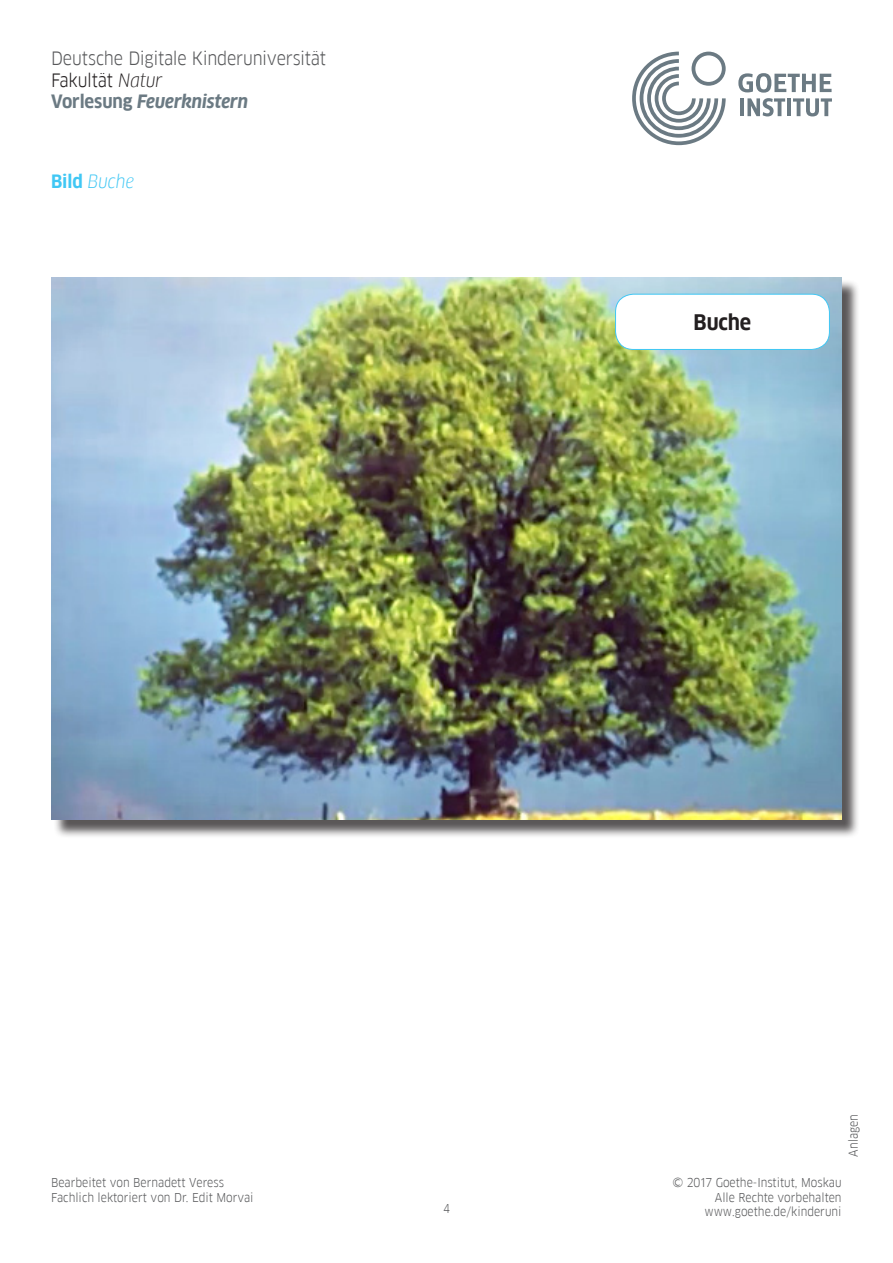
<style>
.page{position:relative;width:893px;height:1263px;background:#fff}
.page>*{position:absolute;margin:0;border:0;box-sizing:border-box;transform-origin:0 0}
.t1{font:700 21px "Goethe FF Clan";letter-spacing:-.005em;color:#231f20}
.t2{font:18px/21.6px "Goethe FF Clan";letter-spacing:-.015em;color:#57585a}
.t3{font:italic 18px "Goethe FF Clan";color:#40c7f4}
.t4{font:12px "Goethe FF Clan";color:#57585a}
.s1{color:#231f20}
.s2{font-style:italic;color:#231f20}
.s3{font-weight:700;color:#6b7a83}
.s4{font-weight:700;font-style:italic;color:#6b7a83}
.s5{font-weight:700;font-style:normal}
</style>
<div class="page">
<svg style="left:632px;top:52px;width:94px;height:93px"></svg>
<svg style="left:738px;top:73px;width:94px;height:43px"></svg>
<div style="left:53px;top:279px;width:807px;height:560px;background:#231f20;opacity:.75"></div>
<img style="left:51px;top:277px;width:790px;height:543px">
<div style="left:615px;top:294px;width:214px;height:55px;background:#fff;border-radius:18px"></div>
<div style="left:615px;top:294px;width:215px;height:56px;border:1px solid #40c7f4;border-radius:18px"></div>
<h2 class="t2" style="left:51px;top:48px;width:277px">Deutsche Digitale Kinderuniversität<br><span class="s1">Fakultät</span> <span class="s2">Natur<br></span><span class="s3">Vorlesung</span> <span class="s4">Feuerknistern</span></h2>
<h2 class="t3" style="left:51px;top:171px;width:84px"><span class="s5">Bild</span> Buche</h2>
<h1 class="t1" style="left:693px;top:310px;width:59px">Buche</h1>
<p class="t4" style="left:846px;top:1157px;width:44px;rotate:-90deg">Anlagen</p>
<p class="t4" style="left:51px;top:1176px;width:174px">Bearbeitet von Bernadett Veress</p>
<p class="t4" style="left:672px;top:1176px;width:171px">© 2017 Goethe-Institut, Moskau</p>
<p class="t4" style="left:51px;top:1190px;width:204px">Fachlich lektoriert von Dr. Edit Morvai</p>
<p class="t4" style="left:715px;top:1190px;width:128px">Alle Rechte vorbehalten</p>
<p class="t4" style="left:443px;top:1202px;width:8px">4</p>
<p class="t4" style="left:704px;top:1204px;width:139px">www.goethe.de/kinderuni</p>
</div>
